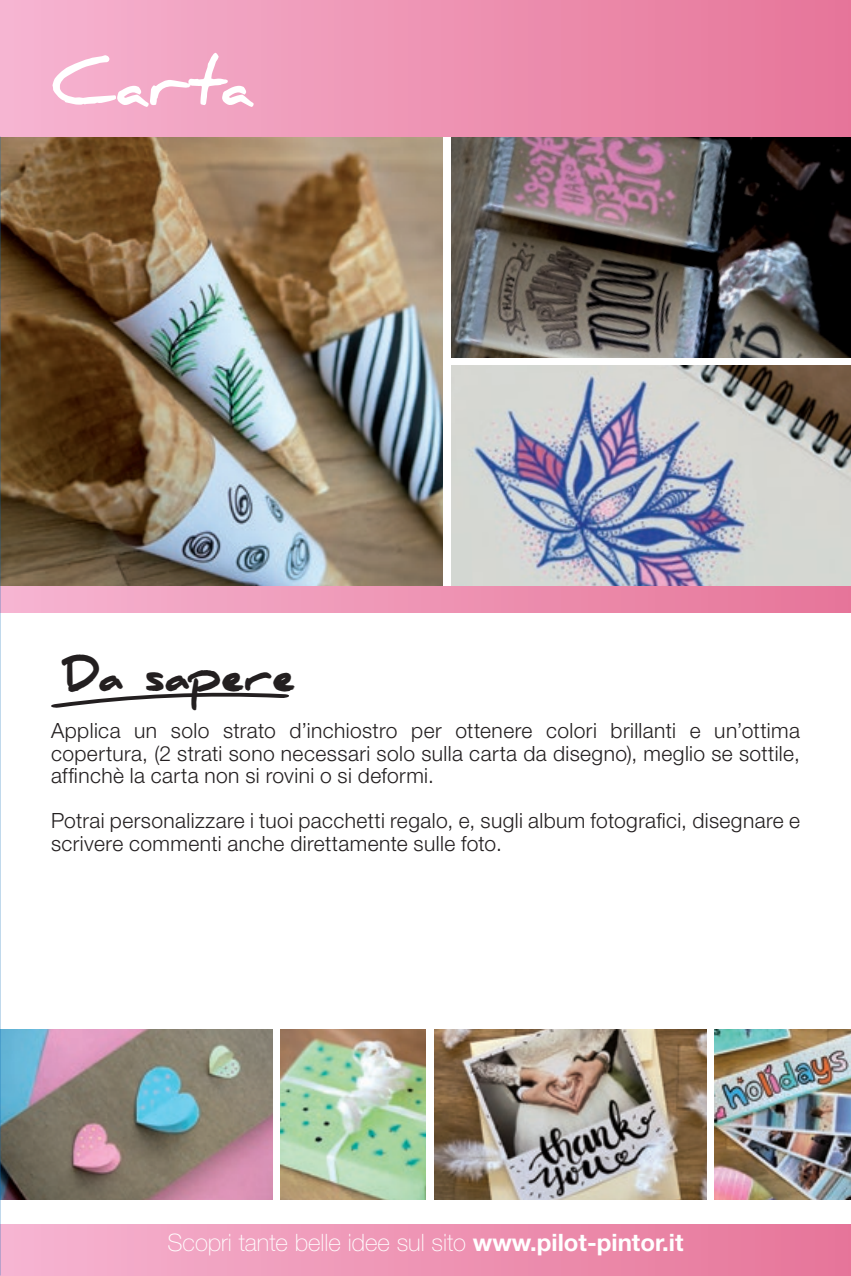
<style>
.page{position:relative;width:851px;height:1276px;background:#fff}
.page>*{position:absolute;margin:0;border:0;box-sizing:border-box;transform-origin:0 0}
.t1{font:700 66px "Daniel";letter-spacing:-.025em;color:#fff;scale:.95 1}
.t2{font:900 39.6px "Daniel";color:#231f20}
.t3{font:100 24px "Helvetica Neue LT Std";color:#fff}
.t4{font:300 21px/22.5px "Helvetica Neue LT Std";letter-spacing:.02em;color:#231f20;text-align:justify}
.s1{font-weight:700}
</style>
<div class="page">
<img style="left:451px;top:136px;width:399px;height:221px">
<img style="left:451px;top:366px;width:399px;height:221px">
<img style="left:0;top:136px;width:442px;height:451px">
<div style="left:0;top:1225px;width:850px;height:51px;background:linear-gradient(to right,#f6b4d1,#e67598)"></div>
<svg style="left:51px;top:692px;width:238px;height:16px"></svg>
<img style="left:1px;top:1029px;width:271px;height:170px">
<img style="left:714px;top:1029px;width:136px;height:170px">
<img style="left:281px;top:1029px;width:144px;height:170px">
<img style="left:434px;top:1029px;width:272px;height:170px">
<div style="left:0;top:0;width:850px;height:136px;background:linear-gradient(to right,#f6b4d1,#e67598)"></div>
<div style="left:0;top:587px;width:850px;height:25px;background:linear-gradient(to right,#f6b4d1,#e67598)"></div>
<img style="left:0;top:591px;width:1px;height:685px">
<p class="t1" style="left:51px;top:44px;width:216px">Carta</p>
<p class="t2" style="left:66px;top:654px;width:231px">Da sapere</p>
<p class="t4" style="left:51px;top:719px;width:750px">Applica un solo strato d’inchiostro per ottenere colori brillanti e un’ottima copertura, (2 strati sono necessari solo sulla carta da disegno), meglio se sottile, affinchè la carta non si rovini o si deformi.</p>
<p class="t4" style="left:51px;top:809px;width:750px">Potrai personalizzare i tuoi pacchetti regalo, e, sugli album fotografici, disegnare e scrivere commenti anche direttamente sulle foto.</p>
<p class="t3" style="left:167px;top:1228px;width:517px">Scopri tante belle idee sul sito <span class="s1">www.pilot-pintor.it</span></p>
</div>
